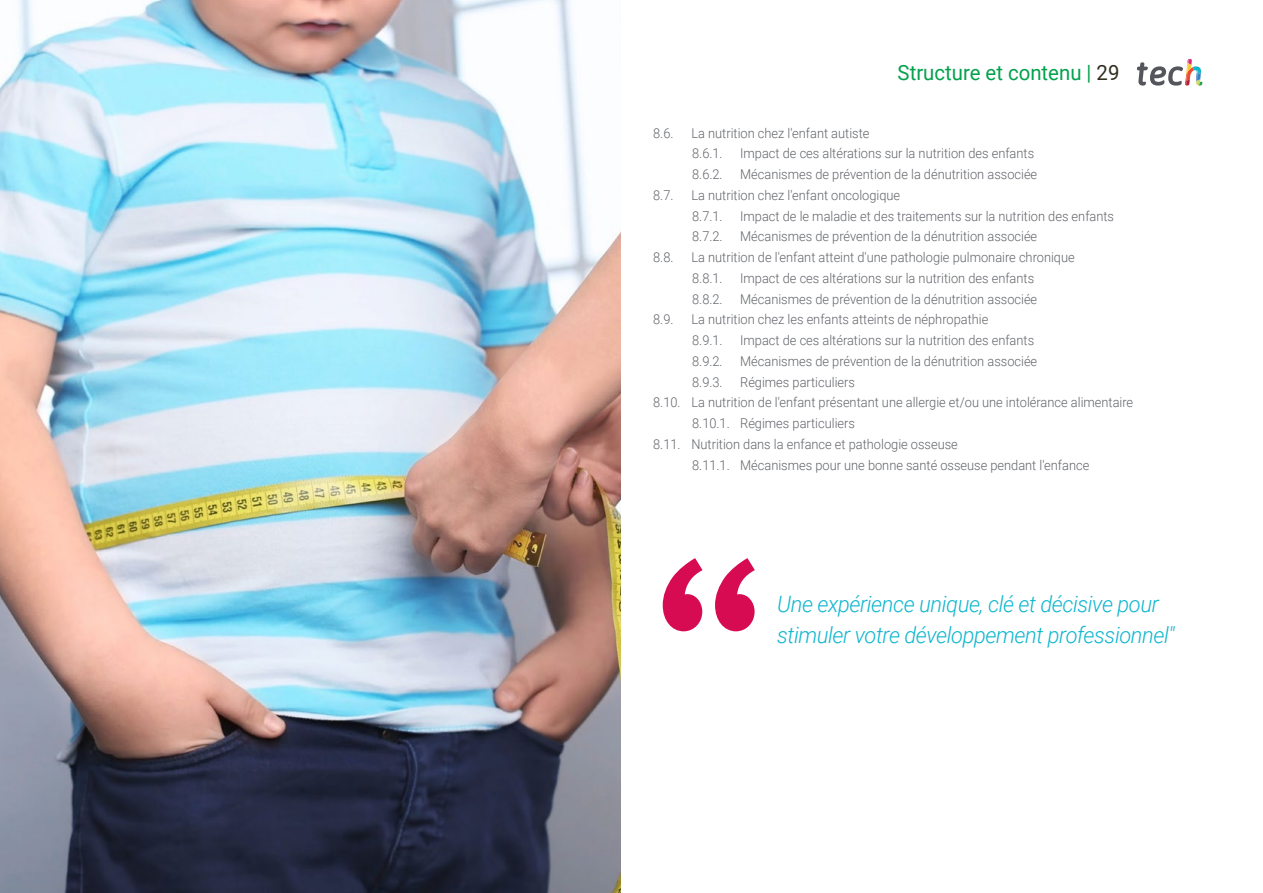
<style>
.page{position:relative;width:1263px;height:893px;background:#fff}
.page>*{position:absolute;margin:0;border:0;box-sizing:border-box;transform-origin:0 0}
.t1{font:italic 300 22.5px/31.5px "Roboto";letter-spacing:-.02em;color:#0fb6cf}
.t2{font:21px "Roboto";color:#04a14d}
.t3{font:300 13.5px/20.7px "Roboto";color:#61646a;scale:.95 1}
.s1{color:#312e20}
</style>
<div class="page">
<img style="left:0;top:0;width:621px;height:893px">
<svg style="left:1137px;top:59px;width:65px;height:27px"></svg>
<svg style="left:663px;top:558px;width:92px;height:73px"></svg>
<h2 class="t2" style="left:898px;top:57px;width:223px">Structure et contenu | <span class="s1">29</span></h2>
<p class="t3" style="left:653px;top:122px;width:23px">8.6.</p>
<p class="t3" style="left:691px;top:122px;width:189px">La nutrition chez l'enfant autiste<br>8.6.1.</p>
<p class="t3" style="left:740px;top:143px;width:311px">Impact de ces altérations sur la nutrition des enfants</p>
<p class="t3" style="left:692px;top:164px;width:34px">8.6.2.</p>
<p class="t3" style="left:740px;top:164px;width:314px">Mécanismes de prévention de la dénutrition associée</p>
<p class="t3" style="left:653px;top:184px;width:23px">8.7.</p>
<p class="t3" style="left:691px;top:184px;width:221px">La nutrition chez l'enfant oncologique<br>8.7.1.</p>
<p class="t3" style="left:740px;top:205px;width:395px">Impact de le maladie et des traitements sur la nutrition des enfants</p>
<p class="t3" style="left:692px;top:226px;width:34px">8.7.2.</p>
<p class="t3" style="left:740px;top:226px;width:314px">Mécanismes de prévention de la dénutrition associée</p>
<p class="t3" style="left:653px;top:247px;width:23px">8.8.</p>
<p class="t3" style="left:691px;top:247px;width:405px">La nutrition de l'enfant atteint d'une pathologie pulmonaire chronique<br>8.8.1.</p>
<p class="t3" style="left:740px;top:267px;width:311px">Impact de ces altérations sur la nutrition des enfants</p>
<p class="t3" style="left:692px;top:288px;width:34px">8.8.2.</p>
<p class="t3" style="left:740px;top:288px;width:314px">Mécanismes de prévention de la dénutrition associée</p>
<p class="t3" style="left:653px;top:309px;width:23px">8.9.</p>
<p class="t3" style="left:691px;top:309px;width:314px">La nutrition chez les enfants atteints de néphropathie<br>8.9.1.</p>
<p class="t3" style="left:740px;top:330px;width:311px">Impact de ces altérations sur la nutrition des enfants</p>
<p class="t3" style="left:692px;top:350px;width:34px">8.9.2.</p>
<p class="t3" style="left:740px;top:350px;width:314px">Mécanismes de prévention de la dénutrition associée</p>
<p class="t3" style="left:692px;top:371px;width:34px">8.9.3.</p>
<p class="t3" style="left:740px;top:371px;width:122px">Régimes particuliers</p>
<p class="t3" style="left:653px;top:392px;width:507px">8.10. La nutrition de l'enfant présentant une allergie et/ou une intolérance alimentaire</p>
<p class="t3" style="left:692px;top:413px;width:173px">8.10.1. Régimes particuliers</p>
<p class="t3" style="left:653px;top:433px;width:322px">8.11. Nutrition dans la enfance et pathologie osseuse</p>
<p class="t3" style="left:692px;top:454px;width:419px">8.11.1. Mécanismes pour une bonne santé osseuse pendant l'enfance</p>
<h1 class="t1" style="left:777px;top:587px;width:399px">Une expérience unique, clé et décisive pour stimuler votre développement professionnel"</h1>
</div>
